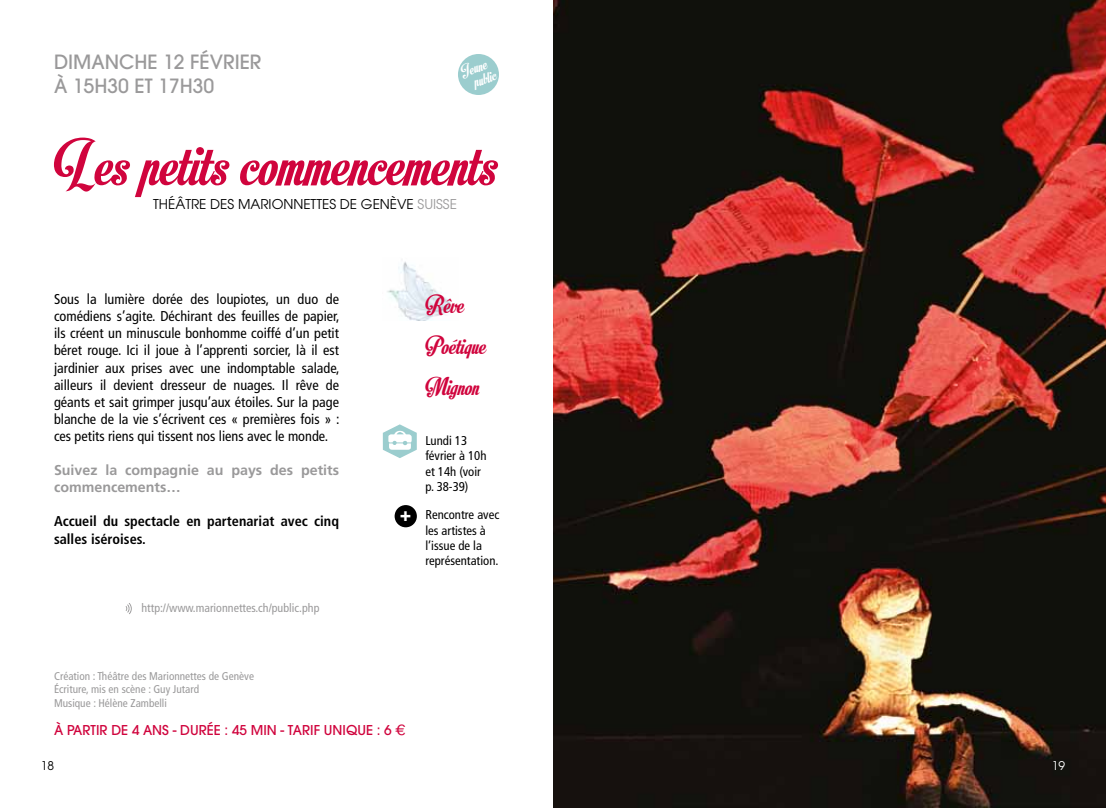
<style>
.page{position:relative;width:1106px;height:808px;background:#fff}
.page>*{position:absolute;margin:0;border:0;box-sizing:border-box;transform-origin:0 0}
.t1{font:66px "Motion Picture Personal Use";color:#d0043d}
.t2{font:25.5px/41.1px "Motion Picture Personal Use";color:#d0043d}
.t3{font:500 19.5px/23.4px "Avant Garde";color:#9a999a}
.t4{font:900 19.2px "Frutiger";color:#fff}
.t5{font:16.65px/13.6px "Motion Picture Personal Use";color:#fff;text-align:center}
.t6{font:condensed 14.25px/17.1px "Frutiger";color:#000;text-align:justify}
.t7{font:700 condensed 14.25px/17.1px "Frutiger";color:#000}
.t8{font:700 14.25px/17.1px "Frutiger";color:#9a999a}
.t9{font:500 13.5px "Avant Garde";color:#d0043d}
.t10{font:13.5px "Avant Garde";color:#000}
.t11{font:condensed 12.75px/15.3px "Frutiger";color:#000}
.t12{font:condensed 12px "Frutiger";color:#9a999a}
.t13{font:12px "Avant Garde";color:#000}
.t14{font:12px "Avant Garde";color:#fff}
.t15{font:condensed 11.25px/13.5px "Frutiger";color:#9a999a}
.s1{color:#9a999a}
.s2{font-family:"Geneva";font-weight:400}
</style>
<div class="page">
<svg style="left:383px;top:424px;width:34px;height:34px"></svg>
<svg style="left:126px;top:603px;width:6px;height:11px"></svg>
<img style="left:553px;top:0;width:553px;height:808px">
<div style="left:458px;top:54px;width:41px;height:41px;background:#9bcdce;border-radius:50%"></div>
<img style="left:387px;top:261px;width:64px;height:59px">
<div style="left:394px;top:505px;width:23px;height:22px;background:#000;border-radius:50%"></div>
<h3 class="t3" style="left:54px;top:51px;width:209px">DIMANCHE 12 FÉVRIER<br>À 15H30 ET 17H30</h3>
<p class="t5" style="left:459px;top:67px;width:34px;rotate:-19deg">Jeune public</p>
<h1 class="t1" style="left:54px;top:127px;width:444px">Les petits commencements</h1>
<p class="t10" style="left:153px;top:195px;width:94px">THÉÂTRE DES MARI</p>
<p class="t10" style="left:272px;top:195px;width:187px">ONNETTES DE GENÈVE <span class="s1">SUISSE</span></p>
<p class="t6" style="left:54px;top:291px;width:287px">Sous la lumière dorée des loupiotes, un duo de comédiens s’agite. Déchirant des feuilles de papier, ils créent un minuscule bonhomme coiffé d’un petit béret rouge. Ici il joue à l’apprenti sorcier, là il est jardinier aux prises avec une indomptable salade, ailleurs il devient dresseur de nuages. Il rêve de géants et sait grimper jusqu’aux étoiles. Sur la page blanche de la vie s’écrivent ces « premières fois » : ces petits riens qui tissent nos liens avec le monde.</p>
<p class="t8" style="left:54px;top:461px;width:286px">Suivez la compagnie au pays des petits commencements…</p>
<p class="t7" style="left:54px;top:513px;width:286px">Accueil du spectacle en partenariat avec cinq salles iséroises.</p>
<p class="t12" style="left:141px;top:601px;width:179px">http://www.marionnettes.ch/public.php</p>
<h3 class="t4" style="left:400px;top:503px;width:13px">+</h3>
<h2 class="t2" style="left:425px;top:285px;width:62px">Rêve<br>Poétique<br>Mignon</h2>
<p class="t11" style="left:425px;top:433px;width:63px">Lundi 13 février à 10h et 14h (voir p. 38-39)</p>
<p class="t11" style="left:425px;top:507px;width:75px">Rencontre avec les artistes à l’issue de la représentation.</p>
<p class="t15" style="left:54px;top:669px;width:201px">Création : Théâtre des Marionnettes de Genève<br>Écriture, mis en scène : Guy Jutard<br>Musique : Hélène Zambelli</p>
<p class="t9" style="left:54px;top:722px;width:353px">À PARTIR DE 4 ANS - DURÉE : 45 MIN - TARIF UNIQUE : 6 <span class="s2">€</span></p>
<p class="t13" style="left:41px;top:758px;width:15px">18</p>
<p class="t14" style="left:1052px;top:758px;width:15px">19</p>
</div>
